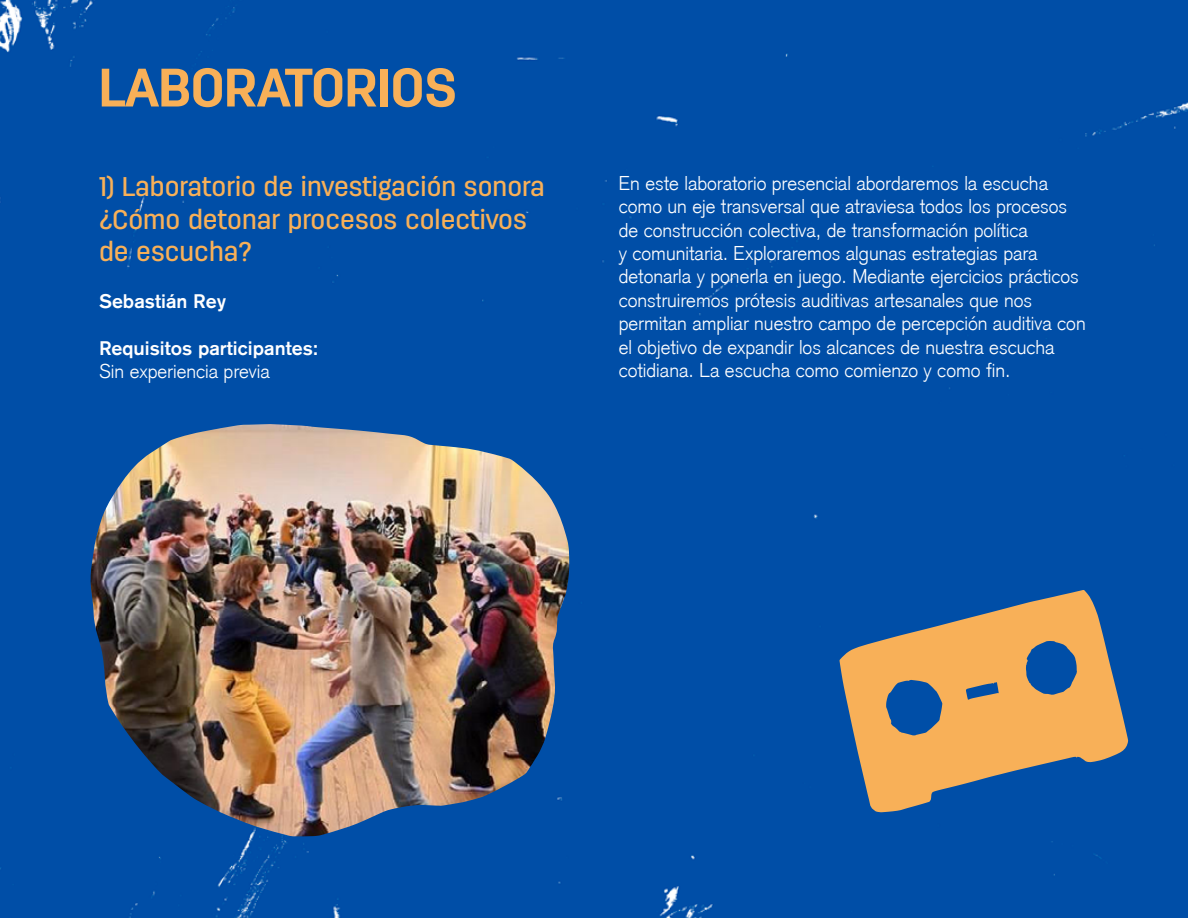
<style>
.page{position:relative;width:1188px;height:918px;background:#004ea7}
.page>*{position:absolute;margin:0;border:0;box-sizing:border-box;transform-origin:0 0}
.t1{font:700 54px "Antartida";color:#f8b058}
.t2{font:500 27px/32.4px "Antartida";color:#f8b058}
.t3{font:300 19.5px/23.4px "Akzidenz Grotesk";color:#fff}
.t4{font:500 19.5px "Akzidenz Grotesk BQ";color:#fff}
</style>
<div class="page">
<svg style="left:839px;top:590px;width:289px;height:222px;background:#928878"></svg>
<img style="left:90px;top:424px;width:479px;height:412px">
<h1 class="t1" style="left:99px;top:57px;width:359px">LABORATORIOS</h1>
<h2 class="t2" style="left:99px;top:171px;width:447px">1) Laboratorio de investigación sonora ¿Cómo detonar procesos colectivos de escucha?</h2>
<p class="t4" style="left:99px;top:289px;width:129px">Sebastián Rey</p>
<p class="t4" style="left:99px;top:336px;width:220px">Requisitos participantes:</p>
<p class="t3" style="left:99px;top:360px;width:172px">Sin experiencia previa</p>
<p class="t3" style="left:619px;top:171px;width:469px">En este laboratorio presencial abordaremos la escucha como un eje transversal que atraviesa todos los procesos de construcción colectiva, de transformación política<br>y comunitaria. Exploraremos algunas estrategias para detonarla y ponerla en juego. Mediante ejercicios prácticos construiremos prótesis auditivas artesanales que nos permitan ampliar nuestro campo de percepción auditiva con el objetivo de expandir los alcances de nuestra escucha cotidiana. La escucha como comienzo y como fin.</p>
</div>
